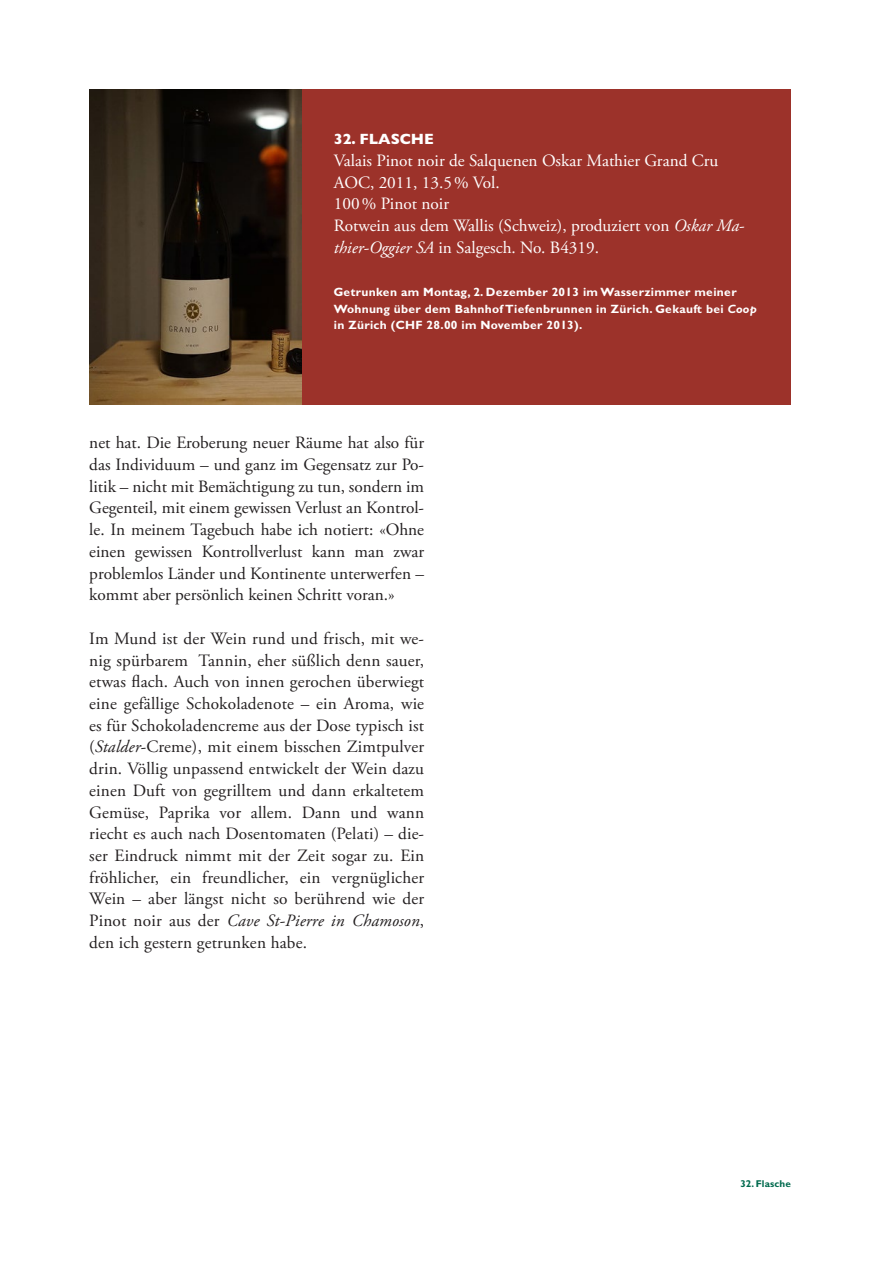
<style>
.page{position:relative;width:893px;height:1263px;background:#fff}
.page>*{position:absolute;margin:0;border:0;box-sizing:border-box;transform-origin:0 0}
.Lauftext_ohne_Einzug{font:17.25px/21.8px "Adobe Garamond Pro";letter-spacing:.01em;color:#231f20;text-align:justify}
.Lauftext_mit_Einzug{font:17.25px/21.8px "Adobe Garamond Pro";color:#231f20;text-align:justify}
.Flasche_Kasten_Lauft{font:17.25px/21.8px "Adobe Garamond Pro";color:#fff}
.Flasche_Kasten_Titel{font:800 15px "Gill Sans MT Pro";color:#fff}
.Getrunken_am_weiss{font:700 12px/16.4px "Gill Sans MT Pro";letter-spacing:.025em;color:#fff}
.Thema_der_Seiten{font:700 9.9px "Gill Sans MT Pro";letter-spacing:.01em;color:#006a4e}
.s1{font-style:italic}
</style>
<div class="page">
<div style="left:302px;top:89px;width:489px;height:316px;background:#9c322a"></div>
<img style="left:89px;top:90px;width:213px;height:314px">
<p class="Flasche_Kasten_Titel" style="left:334px;top:130px;width:102px">32. FLASCHE</p>
<p class="Flasche_Kasten_Lauft" style="left:334px;top:150px;width:386px">Valais Pinot noir de Salquenen Oskar Mathier Grand Cru</p>
<p class="Flasche_Kasten_Lauft" style="left:334px;top:172px;width:167px">AOC, 2011, 13.5% Vol.</p>
<p class="Flasche_Kasten_Lauft" style="left:334px;top:194px;width:117px">100% Pinot noir</p>
<p class="Flasche_Kasten_Lauft" style="left:334px;top:215px;width:412px">Rotwein aus dem Wallis (Schweiz), produziert von <span class="s1">Oskar Ma&shy;thier-Oggier SA</span> in Salgesch. No. B4319.</p>
<p class="Getrunken_am_weiss" style="left:334px;top:284px;width:424px">Getrunken am Montag, 2. Dezember 2013 im Wasserzimmer meiner<br>Wohnung über dem Bahnhof Tiefenbrunnen in Zürich. Gekauft bei <span class="s1">Coop </span>in Zürich (CHF 28.00 im November 2013).</p>
<p class="Lauftext_mit_Einzug" style="left:89px;top:432px;width:336px">net hat. Die Eroberung neuer Räume hat also für das Individuum – und ganz im Gegensatz zur Po&shy;litik – nicht mit Bemächtigung zu tun, sondern im Gegenteil, mit einem gewissen Verlust an Kontrol&shy;le. In meinem Tagebuch habe ich notiert: «Ohne einen gewissen Kontrollverlust kann man zwar problemlos Länder und Kontinente unterwerfen – kommt aber persönlich keinen Schritt voran.»</p>
<p class="Lauftext_ohne_Einzug" style="left:89px;top:628px;width:336px">Im Mund ist der Wein rund und frisch, mit we&shy;nig spürbarem Tannin, eher süßlich denn sauer, etwas flach. Auch von innen gerochen überwiegt eine gefällige Schokoladenote – ein Aroma, wie es für Schokoladencreme aus der Dose typisch ist (<span class="s1">Stalder</span>-Creme), mit einem bisschen Zimtpulver drin. Völlig unpassend entwickelt der Wein dazu einen Duft von gegrilltem und dann erkaltetem Gemüse, Paprika vor allem. Dann und wann riecht es auch nach Dosentomaten (Pelati) – die&shy;ser Eindruck nimmt mit der Zeit sogar zu. Ein fröhlicher, ein freundlicher, ein vergnüglicher Wein – aber längst nicht so berührend wie der Pinot noir aus der <span class="s1">Cave St-Pierre in Chamoson</span>, den ich gestern getrunken habe.</p>
<p class="Thema_der_Seiten" style="left:740px;top:1177px;width:52px">32. Flasche</p>
</div>
